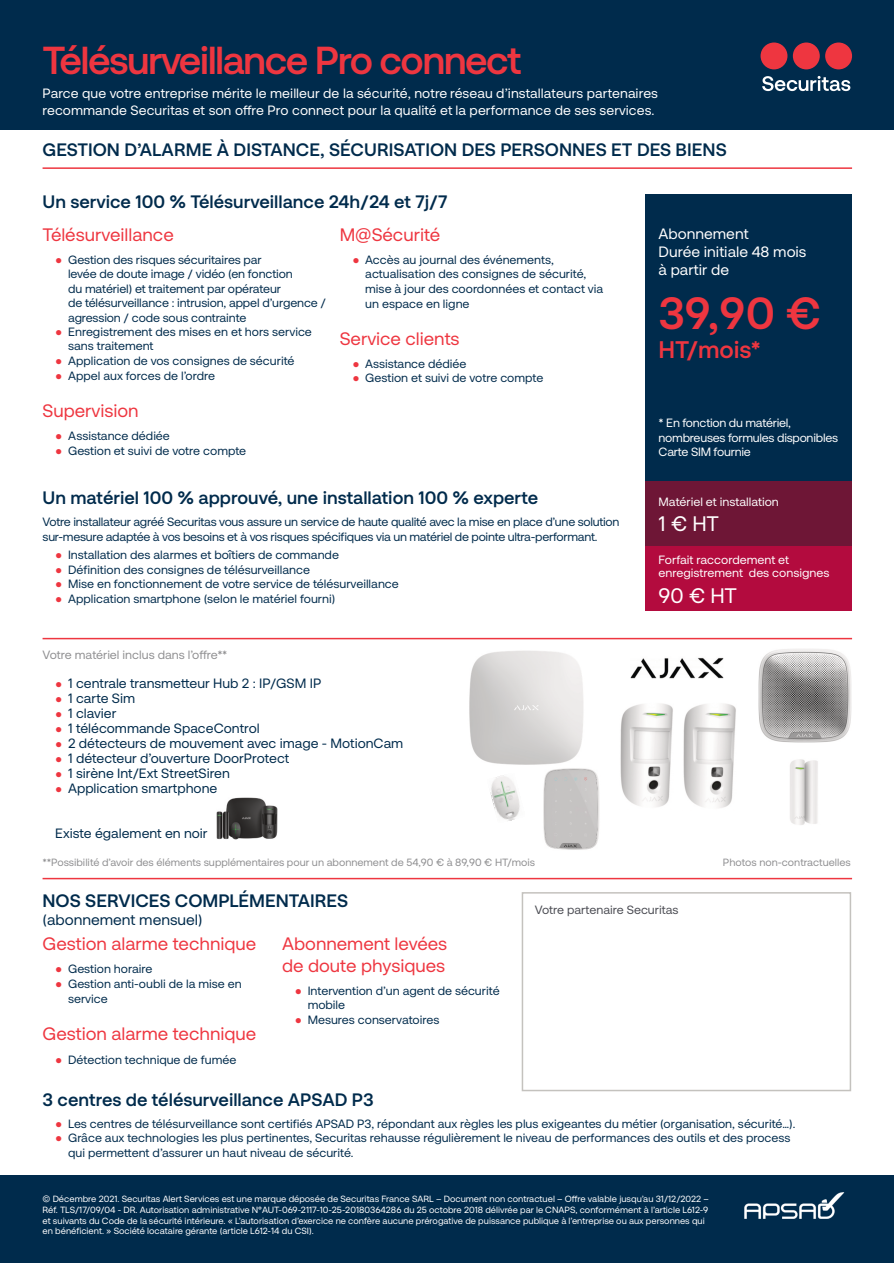
<style>
.page{position:relative;width:894px;height:1263px;background:#fff}
.page>*{position:absolute;margin:0;border:0;box-sizing:border-box;transform-origin:0 0}
.t1{font:700 45px "Securitas Pro";color:#ee3640}
.t2{font:700 39px "Securitas Pro";letter-spacing:-.04em;color:#ee3640}
.t3{font:700 24px "Securitas Pro";letter-spacing:-.005em;color:#ee3640}
.t4{font:21px "Securitas Pro";color:#fff}
.t5{font:700 18px "Securitas Pro";color:#002b4c}
.t6{font:18px/21.6px "Securitas Pro";color:#ee3640}
.t7{font:15px/18px "Securitas Pro";color:#fff}
.t8{font:15px "Securitas Pro";color:#002b4c}
.t9{font:13.5px "Securitas Pro";color:#002b4c}
.t10{font:13.5px/16.2px "Securitas Pro";letter-spacing:.005em;color:#fff}
.t11{font:12px/14.4px "Securitas Pro";color:#002b4c}
.t12{font:12px/14.4px "Securitas Pro";letter-spacing:-.02em;color:#002b4c}
.t13{font:12px/14.4px "Securitas Pro";letter-spacing:-.015em;color:#fff}
.t14{font:12px "Securitas Pro";color:#8f8f91}
.t15{font:12px "Securitas Pro";color:#4a4b52}
.t16{font:10.5px "Securitas Pro";color:#8f8f91}
.t17{font:9px/10.8px "Securitas Pro";color:#fff}
.s1{font-family:"Arial";font-weight:900;color:#ee3640}
.s2{font-family:"Arial";font-weight:900;font-size:12px;color:#ee3640}
</style>
<div class="page">
<div style="left:0;top:0;width:893px;height:130px;background:#002b4c"></div>
<div style="left:0;top:1176px;width:893px;height:87px;background:#002b4c"></div>
<div style="left:521px;top:892px;width:329px;height:199px;border:2px solid #c4c2be"></div>
<div style="left:645px;top:481px;width:206px;height:65px;background:#6e1636"></div>
<hr style="left:43px;top:167px;width:808px;height:2px;background:#ee3640">
<div style="left:645px;top:194px;width:206px;height:287px;background:#002b4c"></div>
<div style="left:645px;top:546px;width:206px;height:65px;background:#b30b3e"></div>
<hr style="left:43px;top:638px;width:808px;height:1px;background:#ee3640">
<hr style="left:43px;top:878px;width:808px;height:1px;background:#ee3640">
<img style="left:744px;top:1192px;width:101px;height:27px">
<div style="left:824px;top:43px;width:27px;height:26px;background:#ee3640;border-radius:50%"></div>
<div style="left:792px;top:43px;width:27px;height:26px;background:#ee3640;border-radius:50%"></div>
<div style="left:760px;top:43px;width:27px;height:26px;background:#ee3640;border-radius:50%"></div>
<svg style="left:762px;top:76px;width:88px;height:15px"></svg>
<img style="left:790px;top:759px;width:28px;height:66px">
<img style="left:758px;top:649px;width:93px;height:93px">
<img style="left:490px;top:775px;width:30px;height:46px">
<img style="left:620px;top:704px;width:53px;height:103px">
<img style="left:683px;top:704px;width:53px;height:104px">
<img style="left:469px;top:650px;width:115px;height:115px">
<img style="left:543px;top:768px;width:57px;height:82px">
<img style="left:217px;top:798px;width:61px;height:42px">
<img style="left:630px;top:657px;width:93px;height:22px">
<h2 class="t2" style="left:43px;top:43px;width:480px">Télésurveillance Pro connect</h2>
<p class="t10" style="left:43px;top:86px;width:616px">Parce que votre entreprise mérite le meilleur de la sécurité, notre réseau d’installateurs partenaires recommande Securitas et son offre Pro connect pour la qualité et la performance de ses services.</p>
<h3 class="t5" style="left:43px;top:142px;width:685px">GESTION D’ALARME À DISTANCE, SÉCURISATION DES PERSONNES ET DES BIENS</h3>
<h3 class="t5" style="left:43px;top:194px;width:406px">Un service 100 % Télésurveillance 24h/24 et 7j/7</h3>
<h3 class="t6" style="left:43px;top:225px;width:133px">Télésurveillance</h3>
<p class="t11" style="left:68px;top:253px;width:259px;text-indent:-13px"><span class="s1">●</span> Gestion des risques sécuritaires par<br>levée de doute image / vidéo (en fonction<br>du matériel) et traitement par opérateur<br>de télésurveillance : intrusion, appel d’urgence / agression / code sous contrainte</p>
<p class="t11" style="left:68px;top:325px;width:245px;text-indent:-13px"><span class="s1">●</span> Enregistrement des mises en et hors service sans traitement</p>
<p class="t11" style="left:55px;top:354px;width:241px"><span class="s1">●</span> Application de vos consignes de sécurité</p>
<p class="t11" style="left:55px;top:369px;width:161px"><span class="s1">●</span> Appel aux forces de l’ordre</p>
<h3 class="t6" style="left:43px;top:401px;width:97px">Supervision</h3>
<p class="t11" style="left:55px;top:429px;width:116px"><span class="s1">●</span> Assistance dédiée</p>
<p class="t11" style="left:55px;top:444px;width:192px"><span class="s1">●</span> Gestion et suivi de votre compte</p>
<h3 class="t6" style="left:339px;top:225px;width:102px">M@Sécurité</h3>
<p class="t11" style="left:365px;top:253px;width:239px;text-indent:-13px"><span class="s1">●</span> Accès au journal des événements, actualisation des consignes de sécurité, mise à jour des coordonnées et contact via un espace en ligne</p>
<h3 class="t6" style="left:339px;top:329px;width:121px">Service clients</h3>
<p class="t11" style="left:352px;top:357px;width:115px"><span class="s1">●</span> Assistance dédiée</p>
<p class="t11" style="left:352px;top:371px;width:192px"><span class="s1">●</span> Gestion et suivi de votre compte</p>
<p class="t7" style="left:658px;top:225px;width:149px">Abonnement<br>Durée initiale 48 mois à partir de</p>
<h1 class="t1" style="left:658px;top:293px;width:164px">39,90 €</h1>
<h3 class="t3" style="left:658px;top:338px;width:104px">HT/mois*</h3>
<p class="t13" style="left:658px;top:416px;width:181px">* En fonction du matériel, nombreuses formules disponibles<br>Carte SIM fournie</p>
<h3 class="t5" style="left:43px;top:490px;width:497px">Un matériel 100 % approuvé, une installation 100 % experte</h3>
<p class="t12" style="left:43px;top:515px;width:578px">Votre installateur agréé Securitas vous assure un service de haute qualité avec la mise en place d’une solution sur-mesure adaptée à vos besoins et à vos risques spécifiques via un matériel de pointe ultra-performant.</p>
<p class="t11" style="left:55px;top:549px;width:285px"><span class="s1">●</span> Installation des alarmes et boîtiers de commande</p>
<p class="t11" style="left:55px;top:563px;width:256px"><span class="s1">●</span> Définition des consignes de télésurveillance</p>
<p class="t11" style="left:55px;top:577px;width:345px"><span class="s1">●</span> Mise en fonctionnement de votre service de télésurveillance</p>
<p class="t11" style="left:55px;top:592px;width:281px"><span class="s1">●</span> Application smartphone (selon le matériel fourni)</p>
<p class="t14" style="left:43px;top:649px;width:186px">Votre matériel inclus dans l’offre**</p>
<p class="t9" style="left:55px;top:677px;width:267px"><span class="s2">●</span> 1 centrale transmetteur Hub 2 : IP/GSM IP</p>
<p class="t9" style="left:55px;top:692px;width:81px"><span class="s2">●</span> 1 carte Sim</p>
<p class="t9" style="left:55px;top:707px;width:62px"><span class="s2">●</span> 1 clavier</p>
<p class="t9" style="left:55px;top:722px;width:206px"><span class="s2">●</span> 1 télécommande SpaceControl</p>
<p class="t9" style="left:55px;top:737px;width:349px"><span class="s2">●</span> 2 détecteurs de mouvement avec image - MotionCam</p>
<p class="t9" style="left:55px;top:752px;width:235px"><span class="s2">●</span> 1 détecteur d’ouverture DoorProtect</p>
<p class="t9" style="left:55px;top:767px;width:176px"><span class="s2">●</span> 1 sirène Int/Ext StreetSiren</p>
<p class="t9" style="left:55px;top:782px;width:163px"><span class="s2">●</span> Application smartphone</p>
<p class="t9" style="left:55px;top:827px;width:154px">Existe également en noir</p>
<p class="t13" style="left:658px;top:495px;width:122px">Matériel et installation</p>
<h3 class="t4" style="left:658px;top:514px;width:62px">1€HT</h3>
<p class="t13" style="left:658px;top:553px;width:172px;line-height:13.5px">Forfait raccordement et enregistrement des consignes</p>
<h3 class="t4" style="left:658px;top:586px;width:80px">90 € HT</h3>
<p class="t16" style="left:43px;top:858px;width:493px">**Possibilité d’avoir des éléments supplémentaires pour un abonnement de 54,90 € à 89,90 € HT/mois</p>
<p class="t16" style="left:722px;top:858px;width:129px">Photos non-contractuelles</p>
<p class="t15" style="left:534px;top:905px;width:145px">Votre partenaire Securitas</p>
<h3 class="t5" style="left:43px;top:892px;width:307px">NOS SERVICES COMPLÉMENTAIRES</h3>
<p class="t8" style="left:43px;top:912px;width:161px">(abonnement mensuel)</p>
<h3 class="t6" style="left:43px;top:934px;width:215px">Gestion alarme technique</h3>
<p class="t11" style="left:55px;top:962px;width:99px"><span class="s1">●</span> Gestion horaire</p>
<p class="t11" style="left:68px;top:976px;width:175px;line-height:15.3px;text-indent:-13px"><span class="s1">●</span> Gestion anti-oubli de la mise en service</p>
<h3 class="t6" style="left:43px;top:1024px;width:215px">Gestion alarme technique</h3>
<p class="t11" style="left:55px;top:1053px;width:182px"><span class="s1">●</span> Détection technique de fumée</p>
<h3 class="t6" style="left:282px;top:934px;width:167px">Abonnement levées de doute physiques</h3>
<p class="t11" style="left:307px;top:984px;width:193px;text-indent:-13px"><span class="s1">●</span> Intervention d’un agent de sécurité mobile</p>
<p class="t11" style="left:295px;top:1013px;width:146px"><span class="s1">●</span> Mesures conservatoires</p>
<h3 class="t5" style="left:43px;top:1091px;width:333px">3 centres de télésurveillance APSAD P3</h3>
<p class="t11" style="left:55px;top:1117px;width:741px"><span class="s1">●</span> Les centres de télésurveillance sont certifiés APSAD P3, répondant aux règles les plus exigeantes du métier (organisation, sécurité…).</p>
<p class="t11" style="left:68px;top:1132px;width:723px;text-indent:-13px"><span class="s1">●</span> Grâce aux technologies les plus pertinentes, Securitas rehausse régulièrement le niveau de performances des outils et des process qui permettent d’assurer un haut niveau de sécurité.</p>
<p class="t17" style="left:43px;top:1194px;width:667px">© Décembre 2021. Securitas Alert Services est une marque déposée de Securitas France SARL – Document non contractuel – Offre valable jusqu’au 31/12/2022 – Réf. TLS/17/09/04 - DR. Autorisation administrative N°AUT-069-2117-10-25-20180364286 du 25 octobre 2018 délivrée par le CNAPS, conformément à l’article L612-9 et suivants du Code de la sécurité intérieure. « L’autorisation d’exercice ne confère aucune prérogative de puissance publique à l’entreprise ou aux personnes qui en bénéficient. » Société locataire gérante (article L612-14 du CSI).</p>
</div>
